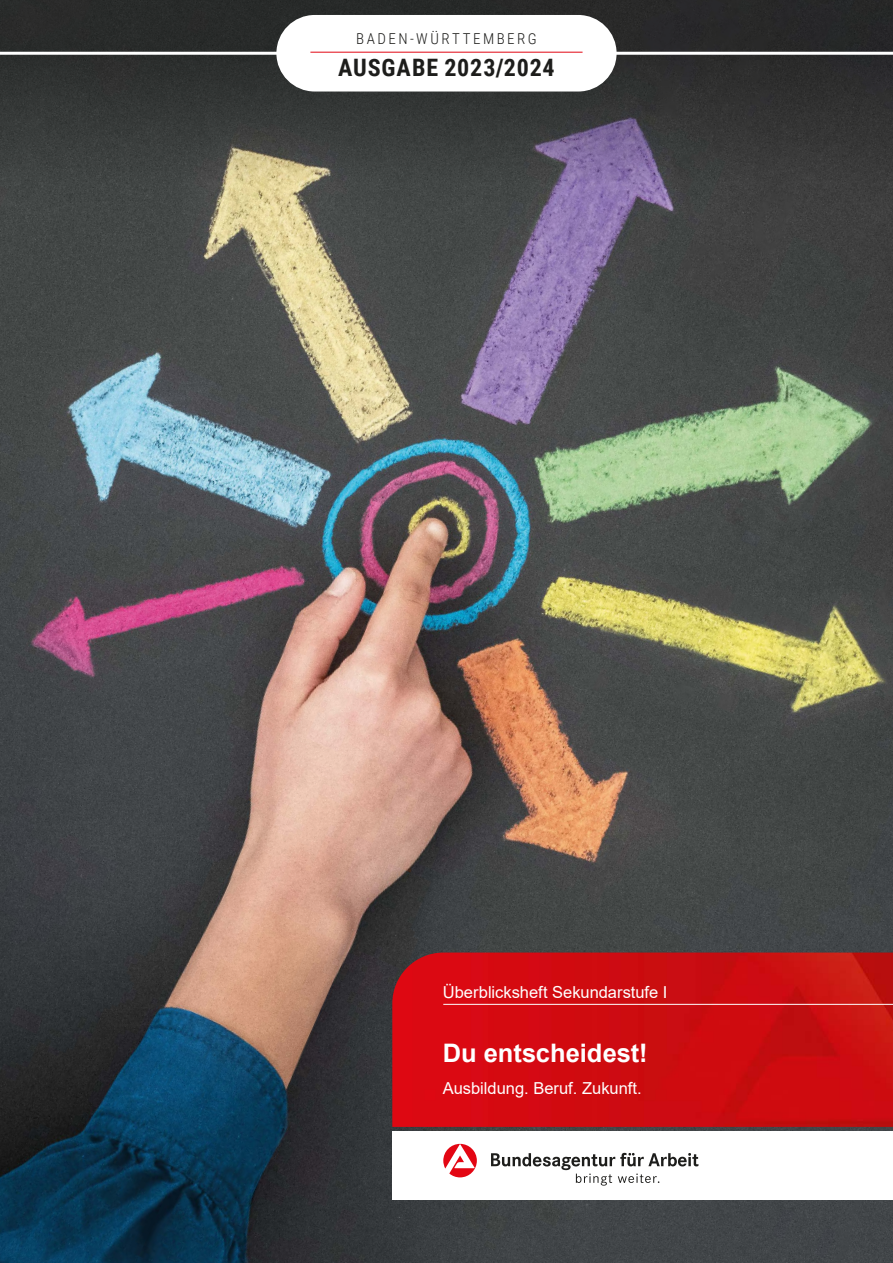
<style>
.page{position:relative;width:893px;height:1263px;background:#fff}
.page>*{position:absolute;margin:0;border:0;box-sizing:border-box;transform-origin:0 0}
.t1{font:700 25.5px "Arial";color:#fff}
.t2{font:700 24px "Roboto Condensed";letter-spacing:.035em;color:#1d1d1b}
.t3{font:16.5px "Arial";color:#fff}
.t4{font:300 15px "Roboto Condensed";letter-spacing:.17em;color:#1d1d1b}
</style>
<div class="page">
<img style="left:0;top:202px;width:893px;height:1061px">
<svg style="left:0;top:0;width:893px;height:202px;background:#3c3c3d"></svg>
<img style="left:392px;top:952px;width:501px;height:175px">
<div style="left:392px;top:1131px;width:501px;height:68px;background:#fff"></div>
<hr style="left:443px;top:1004px;width:450px;height:1px;background:#fff">
<hr style="left:0;top:52px;width:893px;height:3px;background:#fff">
<div style="left:276px;top:15px;width:341px;height:77px;background:#fff;border-radius:38px"></div>
<svg style="left:443px;top:1144px;width:34px;height:33px"></svg>
<svg style="left:491px;top:1153px;width:207px;height:32px"></svg>
<hr style="left:310px;top:52px;width:273px;height:1px;background:#e30613">
<h3 class="t4" style="left:356px;top:28px;width:182px">BADEN-WÜRTTEMBERG</h3>
<h3 class="t2" style="left:338px;top:50px;width:218px">AUSGABE 2023/2024</h3>
<h1 class="t3" style="left:443px;top:981px;width:226px">Überblicksheft Sekundarstufe I</h1>
<h2 class="t1" style="left:443px;top:1035px;width:207px">Du entscheidest!</h2>
<h2 class="t3" style="left:443px;top:1077px;width:201px">Ausbildung. Beruf. Zukunft.</h2>
</div>
